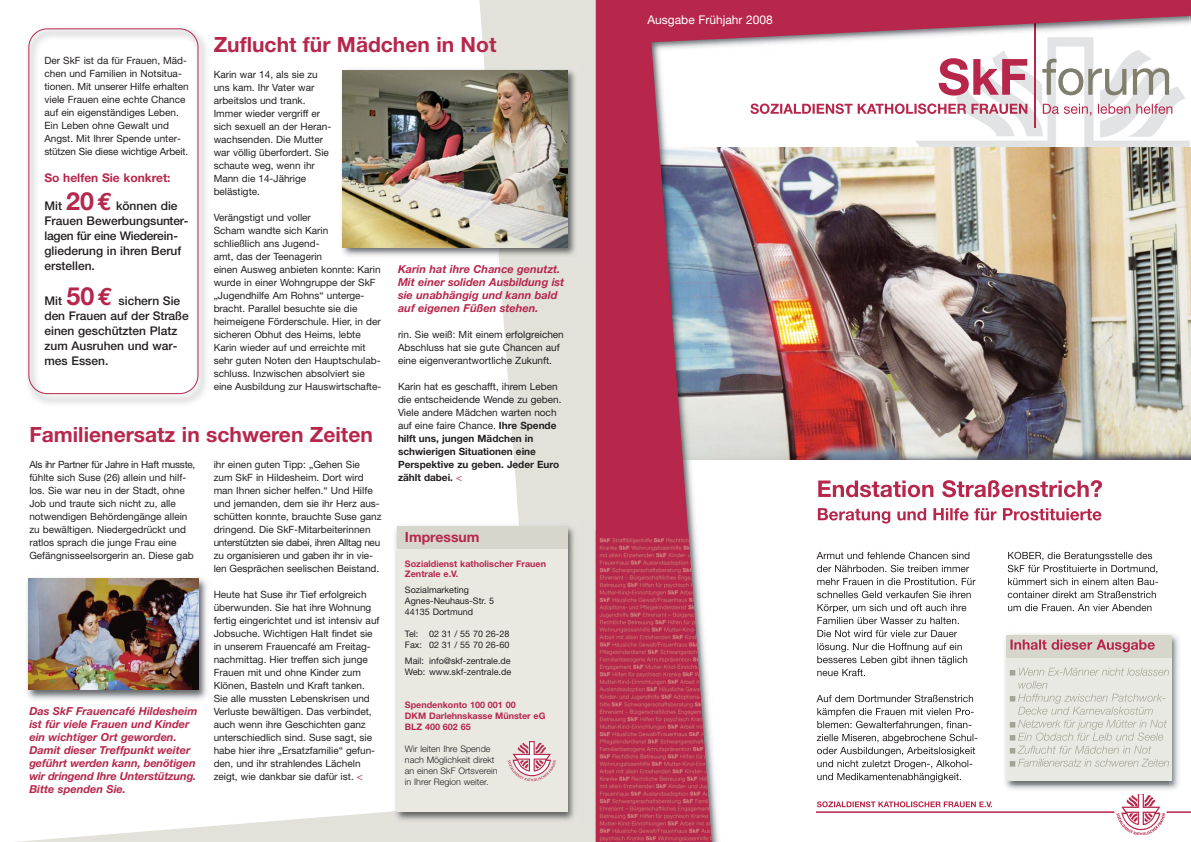
<style>
.page{position:relative;width:1191px;height:842px;background:#fff}
.page>*{position:absolute;margin:0;border:0;box-sizing:border-box;transform-origin:0 0}
.t1{font:700 21px "Helvetica Neue";color:#b7274c}
.t2{font:700 14px "Helvetica Neue";color:#b7274c}
.t3{font:500 12px/15px "Helvetica Neue";color:#231f20}
.t4{font:12px "Helvetica Neue";color:#fff}
.t5{font:700 12px "Helvetica Neue";color:#b7274c}
.t6{font:italic 700 11px/13px "Helvetica Neue";color:#b7274c}
.t7{font:10px/13px "Helvetica Neue";color:#231f20}
.t8{font:9px/11px "Helvetica Neue";color:#231f20}
.t9{font:700 9px/11px "Helvetica Neue";color:#b7274c}
.t10{font:300 9px/11px "Helvetica Neue";color:#231f20}
.s1{font-weight:700;font-size:25px;color:#b7274c}
.s2{font-family:"Euro Mono";font-weight:700;font-size:25px;color:#b7274c}
.s3{color:#b7274c}
.s4{font-weight:700}
</style>
<div class="page">
<img style="left:595px;top:0;width:596px;height:835px">
<img style="left:595px;top:532px;width:211px;height:310px">
<svg style="left:16px;top:0;width:579px;height:842px"></svg>
<img style="left:391px;top:521px;width:188px;height:303px">
<div style="left:397px;top:527px;width:170px;height:285px;background:#e9e9e2"></div>
<div style="left:397px;top:527px;width:170px;height:22px;background:#d6d6cc"></div>
<svg style="left:507px;top:741px;width:49px;height:40px"></svg>
<img style="left:24px;top:574px;width:188px;height:128px">
<img style="left:28px;top:578px;width:170px;height:111px">
<img style="left:24px;top:24px;width:188px;height:383px">
<svg style="left:28px;top:28px;width:170px;height:366px"></svg>
<img style="left:338px;top:66px;width:146px;height:194px">
<img style="left:484px;top:66px;width:96px;height:194px">
<img style="left:343px;top:70px;width:224px;height:177px">
<h1 class="t1" style="left:214px;top:37px;width:284px">Zuflucht für Mädchen in Not</h1>
<p class="t7" style="left:44px;top:55px;width:146px">Der SkF ist da für Frauen, Mäd&shy;chen und Familien in Notsitua&shy;tionen. Mit unserer Hilfe erhalten viele Frauen eine echte Chance auf ein eigenständiges Leben.<br>Ein Leben ohne Gewalt und<br>Angst. Mit Ihrer Spende unter&shy;stützen Sie diese wichtige Arbeit.</p>
<p class="t5" style="left:44px;top:173px;width:128px">So helfen Sie konkret:</p>
<p class="t3" style="left:44px;top:199px;width:145px">Mit <span class="s1">20</span><span class="s2">€</span> können die<br>Frauen Bewerbungsunter&shy;lagen für eine Wiederein&shy;gliederung in ihren Beruf erstellen.</p>
<p class="t3" style="left:44px;top:294px;width:146px">Mit <span class="s1">50</span><span class="s2">€</span> sichern Sie den Frauen auf der Straße einen geschützten Platz zum Ausruhen und war&shy;mes Essen.</p>
<p class="t7" style="left:214px;top:69px;width:119px">Karin war 14, als sie zu uns kam. Ihr Vater war arbeitslos und trank.<br>Immer wieder vergriff er sich sexuell an der Heran&shy;wachsenden. Die Mutter war völlig überfordert. Sie schaute weg, wenn ihr<br>Mann die 14-Jährige belästigte.</p>
<p class="t7" style="left:214px;top:212px;width:169px">Verängstigt und voller<br>Scham wandte sich Karin<br>schließlich ans Jugend-<br>amt, das der Teenagerin<br>einen Ausweg anbieten konnte: Karin wurde in einer Wohngruppe der SkF „Jugendhilfe Am Rohns“ unterge&shy;bracht. Parallel besuchte sie die heimeigene Förderschule. Hier, in der sicheren Obhut des Heims, lebte<br>Karin wieder auf und erreichte mit sehr guten Noten den Hauptschulab&shy;schluss. Inzwischen absolviert sie eine Ausbildung zur Hauswirtschafte-</p>
<h1 class="t1" style="left:29px;top:427px;width:345px">Familienersatz in schweren Zeiten</h1>
<p class="t7" style="left:29px;top:459px;width:167px">Als ihr Partner für Jahre in Haft musste, fühlte sich Suse (26) allein und hilf&shy;los. Sie war neu in der Stadt, ohne Job und traute sich nicht zu, alle notwendigen Behördengänge allein zu bewältigen. Niedergedrückt und ratlos sprach die junge Frau eine Gefängnisseelsorgerin an. Diese gab</p>
<p class="t7" style="left:214px;top:459px;width:169px">ihr einen guten Tipp: „Gehen Sie<br>zum SkF in Hildesheim. Dort wird man Ihnen sicher helfen.“ Und Hilfe und jemanden, dem sie ihr Herz aus&shy;schütten konnte, brauchte Suse ganz dringend. Die SkF-Mitarbeiterinnen unterstützten sie dabei, ihren Alltag neu zu organisieren und gaben ihr in vie&shy;len Gesprächen seelischen Beistand.</p>
<p class="t7" style="left:214px;top:589px;width:167px">Heute hat Suse ihr Tief erfolgreich überwunden. Sie hat ihre Wohnung fertig eingerichtet und ist intensiv auf Jobsuche. Wichtigen Halt findet sie in unserem Frauencafé am Freitag&shy;nachmittag. Hier treffen sich junge Frauen mit und ohne Kinder zum Klönen, Basteln und Kraft tanken.<br>Sie alle mussten Lebenskrisen und Verluste bewältigen. Das verbindet, auch wenn ihre Geschichten ganz unterschiedlich sind. Suse sagt, sie habe hier ihre „Ersatzfamilie“ gefun&shy;den, und ihr strahlendes Lächeln zeigt, wie dankbar sie dafür ist. <span class="s3">&lt;</span></p>
<p class="t6" style="left:29px;top:706px;width:169px">Das SkF Frauencafé Hildesheim ist für viele Frauen und Kinder ein wichtiger Ort geworden.<br>Damit dieser Treffpunkt weiter geführt werden kann, benötigen wir dringend Ihre Unterstützung.<br>Bitte spenden Sie.</p>
<p class="t6" style="left:398px;top:264px;width:168px">Karin hat ihre Chance genutzt.<br>Mit einer soliden Ausbildung ist sie unabhängig und kann bald auf eigenen Füßen stehen.</p>
<p class="t7" style="left:398px;top:329px;width:167px">rin. Sie weiß: Mit einem erfolgreichen<br>Abschluss hat sie gute Chancen auf eine eigenverantwortliche Zukunft.</p>
<p class="t7" style="left:398px;top:381px;width:165px">Karin hat es geschafft, ihrem Leben die entscheidende Wende zu geben.<br>Viele andere Mädchen warten noch auf eine faire Chance. <span class="s4">Ihre Spende hilft uns, jungen Mädchen in schwierigen Situationen eine<br>Perspektive zu geben. Jeder Euro zählt dabei.</span> <span class="s3">&lt;</span></p>
<h2 class="t2" style="left:405px;top:532px;width:76px">Impressum</h2>
<p class="t9" style="left:405px;top:560px;width:143px;line-height:10px">Sozialdienst katholischer Frauen<br>Zentrale e.V.</p>
<p class="t8" style="left:405px;top:585px;width:91px">Sozialmarketing<br>Agnes-Neuhaus-Str. 5<br>44135 Dortmund</p>
<p class="t8" style="left:405px;top:629px;width:106px">Tel: 02 31 / 55 70 26-28<br>Fax: 02 31 / 55 70 26-60</p>
<p class="t8" style="left:405px;top:656px;width:108px">Mail: info@skf-zentrale.de<br>Web: www.skf-zentrale.de</p>
<p class="t9" style="left:405px;top:700px;width:142px">Spendenkonto 100 001 00<br>DKM Darlehnskasse Münster eG<br>BLZ 400 602 65</p>
<p class="t10" style="left:405px;top:744px;width:94px">Wir leiten Ihre Spende nach Möglichkeit direkt an einen SkF Ortsverein in Ihrer Region weiter.</p>
<p class="t4" style="left:647px;top:15px;width:127px">Ausgabe Frühjahr 2008</p>
</div>
